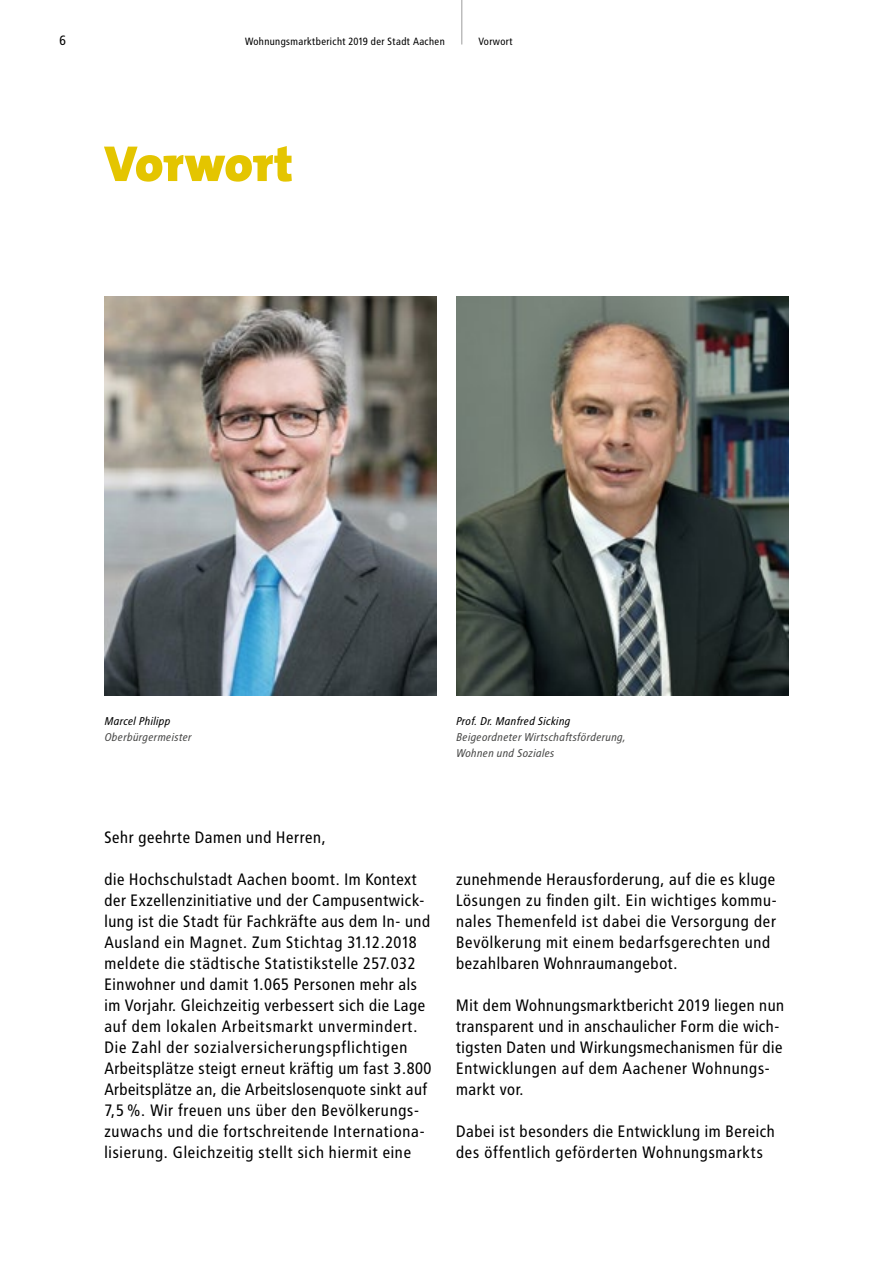
<style>
.page{position:relative;width:893px;height:1263px;background:#fff}
.page>*{position:absolute;margin:0;border:0;box-sizing:border-box;transform-origin:0 0}
.t1{font:900 51px "The Mix B W9";color:#e4c500}
.t2{font:16.5px/21px "Transit Pro";color:#000}
.t3{font:13.5px "Transit Pro";color:#000}
.t4{font:italic 11.25px/15.8px "Transit Pro";color:#494948}
.t5{font:italic 11.25px "Transit Pro";color:#000}
.t6{font:10.5px "Transit Pro";color:#000}
</style>
<div class="page">
<hr style="left:461px;top:0;width:1px;height:45px;background:#9c9d9d">
<img style="left:456px;top:297px;width:333px;height:399px">
<img style="left:104px;top:297px;width:333px;height:399px">
<p class="t3" style="left:60px;top:32px;width:9px">6</p>
<p class="t6" style="left:245px;top:35px;width:202px">Wohnungsmarktbericht 2019 der Stadt Aachen</p>
<p class="t6" style="left:479px;top:35px;width:36px">Vorwort</p>
<h1 class="t1" style="left:104px;top:131px;width:190px">Vorwort</h1>
<p class="t5" style="left:104px;top:715px;width:68px">Marcel Philipp</p>
<p class="t4" style="left:104px;top:729px;width:89px">Oberbürgermeister</p>
<p class="t5" style="left:456px;top:715px;width:116px">Prof. Dr. Manfred Sicking</p>
<p class="t4" style="left:456px;top:729px;width:171px">Beigeordneter Wirtschaftsförderung,<br>Wohnen und Soziales</p>
<p class="t2" style="left:104px;top:826px;width:223px">Sehr geehrte Damen und Herren,</p>
<p class="t2" style="left:104px;top:868px;width:329px">die Hochschulstadt Aachen boomt. Im Kontext der Exzellenzinitiative und der Campusentwick&shy;lung ist die Stadt für Fachkräfte aus dem In- und Ausland ein Magnet. Zum Stichtag 31.12.2018 meldete die städtische Statistikstelle 257.032<br>Einwohner und damit 1.065 Personen mehr als im Vorjahr. Gleichzeitig verbessert sich die Lage auf dem lokalen Arbeitsmarkt unvermindert.<br>Die Zahl der sozialversicherungspflichtigen Arbeitsplätze steigt erneut kräftig um fast 3.800<br>Arbeitsplätze an, die Arbeitslosenquote sinkt auf 7,5 %. Wir freuen uns über den Bevölkerungs&shy;zuwachs und die fortschreitende Internationa&shy;lisierung. Gleichzeitig stellt sich hiermit eine</p>
<p class="t2" style="left:456px;top:868px;width:323px">zunehmende Herausforderung, auf die es kluge Lösungen zu finden gilt. Ein wichtiges kommu&shy;nales Themenfeld ist dabei die Versorgung der Bevölkerung mit einem bedarfsgerechten und bezahlbaren Wohnraumangebot.</p>
<p class="t2" style="left:456px;top:994px;width:330px">Mit dem Wohnungsmarktbericht 2019 liegen nun transparent und in anschaulicher Form die wich&shy;tigsten Daten und Wirkungsmechanismen für die Entwicklungen auf dem Aachener Wohnungs&shy;markt vor.</p>
<p class="t2" style="left:456px;top:1120px;width:321px">Dabei ist besonders die Entwicklung im Bereich des öffentlich geförderten Wohnungsmarkts</p>
</div>
